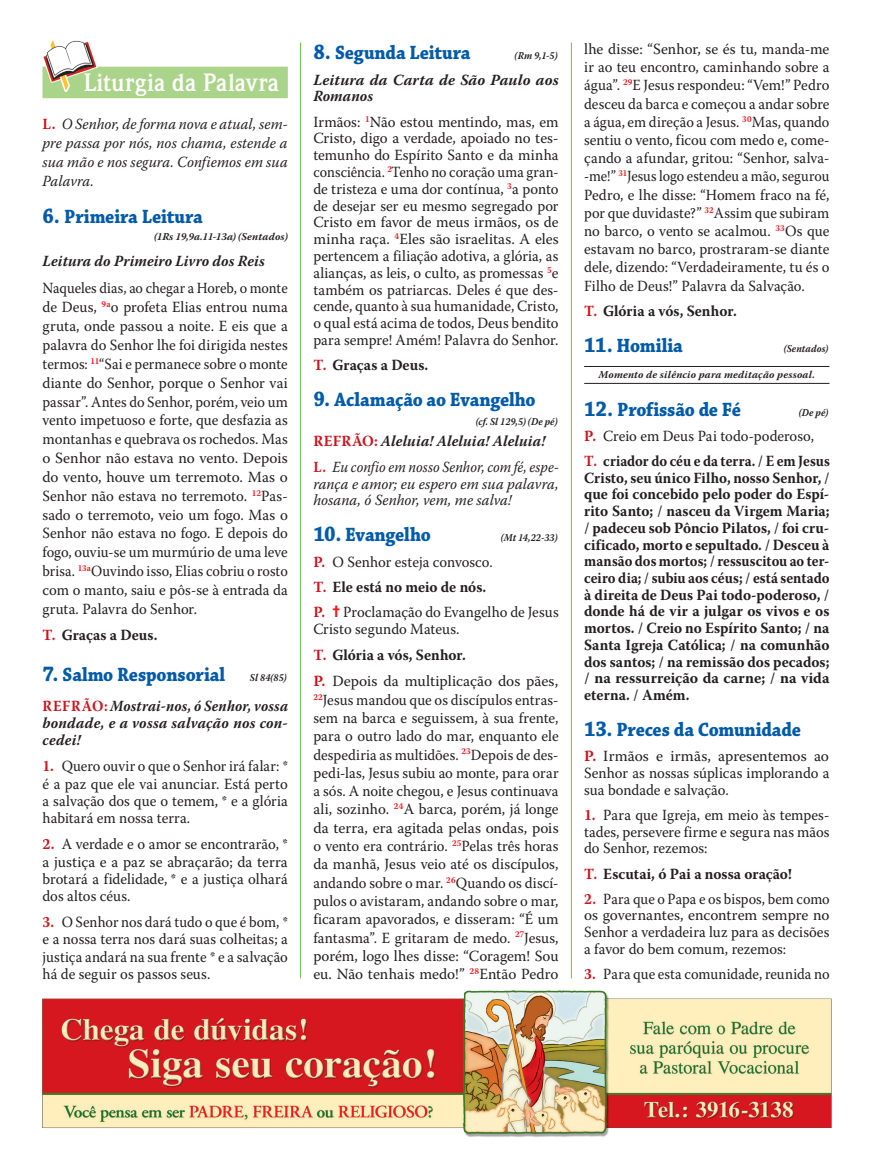
<style>
.page{position:relative;width:872px;height:1170px;background:#fff}
.page>*{position:absolute;margin:0;border:0;box-sizing:border-box;transform-origin:0 0}
.Divisões{font:700 25.5px "Weidemann IT Cby BT";letter-spacing:.005em;color:#fff;scale:.95 1}
.Itens{font:700 20.25px "Chaparral Pro";letter-spacing:-.005em;color:#015aaa;scale:.91 1}
.Texto_NORMAL{font:15.45px/18.3px "Warnock Pro";letter-spacing:.005em;color:#231f20;text-align:justify}
.Texto_NORMAL_sem_lei{font:15.45px/18.9px "Warnock Pro";letter-spacing:.005em;color:#231f20;text-align:justify;scale:.91 1}
.Texto_TODOS{font:700 15.45px/16.6px "Warnock Pro";letter-spacing:.005em;color:#231f20;text-align:justify;scale:.91 1}
.Texto_NORMAL_sem_lei-2{font:15.45px/16.8px "Warnock Pro";letter-spacing:.005em;color:#231f20;text-align:justify;scale:.96 1}
.Texto_NORMAL-2{font:15.45px/17.4px "Warnock Pro";letter-spacing:.005em;color:#231f20;text-align:justify;scale:.95 1}
.Texto_NORMAL-3{font:15.45px/17.4px "Warnock Pro";letter-spacing:.005em;color:#231f20;text-align:justify;scale:.93 1}
.Texto_NORMAL-4{font:15.45px/16.6px "Warnock Pro";letter-spacing:.005em;color:#231f20;text-align:justify;scale:.92 1}
.Texto_TODOS-2{font:700 15.45px "Warnock Pro";letter-spacing:.005em;color:#231f20;scale:.95 1}
.Texto_CANTOS{font:italic 15.45px/18.9px "Warnock Pro";letter-spacing:.005em;color:#231f20;text-align:justify;scale:.95 1}
.Texto_CANTOS-2{font:italic 15.45px/16.8px "Warnock Pro";letter-spacing:.005em;color:#231f20;text-align:justify;scale:.9 1}
.Texto_REFRÃO{font:italic 700 15.45px/17.4px "Warnock Pro";letter-spacing:.015em;color:#231f20;text-align:justify;scale:.92 1}
.leitura{font:italic 700 15.45px/16.8px "Warnock Pro";letter-spacing:.005em;color:#231f20}
.Texto_REFRÃO-2{font:italic 700 15.45px "Warnock Pro";letter-spacing:.015em;color:#231f20;scale:.95 1}
.leitura-2{font:italic 700 15.45px "Warnock Pro";letter-spacing:.005em;color:#231f20;scale:.95 1}
.Itens-2{font:italic 700 10.5px "Warnock Pro";letter-spacing:.01em;color:#231f20;scale:.91 1}
.Rubrica{font:italic 700 10.5px "Warnock Pro";letter-spacing:.02em;color:#231f20}
.Textinho{font:italic 700 10.5px "Warnock Pro";letter-spacing:.015em;color:#231f20}
.s1{font-weight:700;font-style:normal;color:#cd151d}
.s2{font-size:22.5px}
.s3{color:#cd151d}
.s4{font-family:"Warnock Pro";font-style:italic;font-size:10.5px;color:#231f20}
.s5{font-style:normal;color:#cd151d}
.s6{font-weight:700;color:#cd151d}
.s7{font-family:"Monotype Sorts";font-size:16.5px;color:#ee1d23}
</style>
<div class="page">
<div style="left:43px;top:67px;width:245px;height:31px;background:#aad489"></div>
<img style="left:43px;top:40px;width:55px;height:51px">
<hr style="left:584px;top:366px;width:245px;height:1px;background:#231f20">
<hr style="left:584px;top:383px;width:245px;height:1px;background:#231f20">
<hr style="left:300px;top:43px;width:1px;height:935px;background:#71bf44">
<hr style="left:571px;top:43px;width:1px;height:935px;background:#71bf44">
<img style="left:42px;top:948px;width:790px;height:189px">
<p class="Divisões" style="left:83px;top:67px;width:207px">Liturgia da Palavra</p>
<p class="Texto_CANTOS" style="left:43px;top:115px;width:260px"><span class="s1">L.</span> O Senhor, de forma nova e atual, sem&shy;pre passa por nós, nos chama, estende a sua mão e nos segura. Confiemos em sua Palavra.</p>
<p class="Itens" style="left:43px;top:204px;width:178px"><span class="s2">6.</span> Primeira Leitura</p>
<p class="Textinho" style="left:154px;top:230px;width:135px">(1Rs 19,9a.11-13a) (Sentados)</p>
<p class="leitura-2" style="left:43px;top:252px;width:235px">Leitura do Primeiro Livro dos Reis</p>
<p class="Texto_NORMAL_sem_lei" style="left:43px;top:279px;width:271px">Naqueles dias, ao chegar a Horeb, o monte de Deus, <sup>9a</sup>o profeta Elias entrou numa gruta, onde passou a noite. E eis que a palavra do Senhor lhe foi dirigida nestes termos: <sup>11</sup>“Sai e permanece sobre o monte diante do Senhor, porque o Senhor vai passar”. Antes do Senhor, porém, veio um vento impetuoso e forte, que desfazia as montanhas e quebrava os rochedos. Mas o Senhor não estava no vento. Depois do vento, houve um terremoto. Mas o Senhor não estava no terremoto. <sup>12</sup>Pas&shy;sado o terremoto, veio um fogo. Mas o Senhor não estava no fogo. E depois do fogo, ouviu-se um murmúrio de uma leve brisa. <sup>13a</sup>Ouvindo isso, Elias cobriu o rosto com o manto, saiu e pôs-se à entrada da gruta. Palavra do Senhor.</p>
<p class="Texto_TODOS-2" style="left:43px;top:625px;width:122px"><span class="s3">T.</span> Graças a Deus.</p>
<p class="Itens" style="left:43px;top:662px;width:270px"><span class="s2">7.</span> Salmo Responsorial <span class="s4">Sl 84(85)</span></p>
<p class="Texto_REFRÃO" style="left:43px;top:696px;width:268px"><span class="s5">REFRÃO:</span>Mostrai-nos, ó Senhor, vossa bondade, e a vossa salvação nos con&shy;cedei!</p>
<p class="Texto_NORMAL-3" style="left:43px;top:757px;width:265px"><span class="s6">1.</span> Quero ouvir o que o Senhor irá falar: * é a paz que ele vai anunciar. Está perto a salvação dos que o temem, * e a glória habitará em nossa terra.</p>
<p class="Texto_NORMAL-2" style="left:43px;top:835px;width:260px"><span class="s6">2.</span> A verdade e o amor se encontrarão, * a justiça e a paz se abraçarão; da terra brotará a fidelidade, * e a justiça olhará dos altos céus.</p>
<p class="Texto_NORMAL-3" style="left:43px;top:912px;width:265px"><span class="s6">3.</span> O Senhor nos dará tudo o que é bom, * e a nossa terra nos dará suas colheitas; a justiça andará na sua frente * e a salvação há de seguir os passos seus.</p>
<p class="Itens" style="left:313px;top:41px;width:174px"><span class="s2">8.</span> Segunda Leitura</p>
<p class="Itens-2" style="left:514px;top:49px;width:49px">(Rm 9,1-5)</p>
<p class="leitura" style="left:313px;top:71px;width:247px">Leitura da Carta de São Paulo aos<br>Romanos</p>
<p class="Texto_NORMAL_sem_lei-2" style="left:313px;top:113px;width:257px">Irmãos: <sup>1</sup>Não estou mentindo, mas, em Cristo, digo a verdade, apoiado no tes&shy;temunho do Espírito Santo e da minha consciência. <sup>2</sup>Tenho no coração uma gran&shy;de tristeza e uma dor contínua, <sup>3</sup>a ponto de desejar ser eu mesmo segregado por Cristo em favor de meus irmãos, os de minha raça. <sup>4</sup>Eles são israelitas. A eles pertencem a filiação adotiva, a glória, as alianças, as leis, o culto, as promessas <sup>5</sup>e também os patriarcas. Deles é que des&shy;cende, quanto à sua humanidade, Cristo, o qual está acima de todos, Deus bendito para sempre! Amém! Palavra do Senhor.</p>
<p class="Texto_TODOS-2" style="left:313px;top:356px;width:122px"><span class="s3">T.</span> Graças a Deus.</p>
<p class="Itens" style="left:313px;top:388px;width:246px"><span class="s2">9.</span> Aclamação ao Evangelho</p>
<p class="Itens-2" style="left:476px;top:415px;width:91px">(cf. Sl 129,5) (De pé)</p>
<p class="Texto_REFRÃO-2" style="left:313px;top:432px;width:246px"><span class="s5">REFRÃO:</span> Aleluia! Aleluia! Aleluia!</p>
<p class="Texto_CANTOS-2" style="left:313px;top:458px;width:274px"><span class="s1">L.</span> Eu confio em nosso Senhor, com fé, espe&shy;rança e amor; eu espero em sua palavra, hosana, ó Senhor, vem, me salva!</p>
<p class="Itens" style="left:313px;top:523px;width:131px"><span class="s2">10.</span> Evangelho</p>
<p class="Itens-2" style="left:501px;top:531px;width:64px">(Mt 14,22-33)</p>
<p class="Texto_NORMAL-2" style="left:313px;top:552px;width:190px"><span class="s6">P.</span> O Senhor esteja convosco.</p>
<p class="Texto_TODOS-2" style="left:313px;top:577px;width:183px"><span class="s3">T.</span> Ele está no meio de nós.</p>
<p class="Texto_NORMAL-2" style="left:313px;top:603px;width:260px;line-height:16.8px"><span class="s6">P.</span> <span class="s7">=</span> Proclamação do Evangelho de Jesus<br>Cristo segundo Mateus.</p>
<p class="Texto_TODOS-2" style="left:313px;top:645px;width:162px"><span class="s3">T.</span> Glória a vós, Senhor.</p>
<p class="Texto_NORMAL" style="left:313px;top:671px;width:247px"><span class="s6">P.</span> Depois da multiplicação dos pães, <sup>22</sup>Jesus mandou que os discípulos entras&shy;sem na barca e seguissem, à sua frente, para o outro lado do mar, enquanto ele despediria as multidões. <sup>23</sup>Depois de des&shy;pedi-las, Jesus subiu ao monte, para orar a sós. A noite chegou, e Jesus continuava ali, sozinho. <sup>24</sup>A barca, porém, já longe da terra, era agitada pelas ondas, pois o vento era contrário. <sup>25</sup>Pelas três horas da manhã, Jesus veio até os discípulos, andando sobre o mar. <sup>26</sup>Quando os discí&shy;pulos o avistaram, andando sobre o mar, ficaram apavorados, e disseram: “É um fantasma”. E gritaram de medo. <sup>27</sup>Jesus, porém, logo lhes disse: “Coragem! Sou eu. Não tenhais medo!” <sup>28</sup>Então Pedro</p>
<p class="Texto_NORMAL" style="left:584px;top:39px;width:247px">lhe disse: “Senhor, se és tu, manda-me ir ao teu encontro, caminhando sobre a água”. <sup>29</sup>E Jesus respondeu: “Vem!” Pedro desceu da barca e começou a andar sobre a água, em direção a Jesus. <sup>30</sup>Mas, quando sentiu o vento, ficou com medo e, come&shy;çando a afundar, gritou: “Senhor, salva--me!” <sup>31</sup>Jesus logo estendeu a mão, segurou Pedro, e lhe disse: “Homem fraco na fé, por que duvidaste?” <sup>32</sup>Assim que subiram no barco, o vento se acalmou. <sup>33</sup>Os que estavam no barco, prostraram-se diante dele, dizendo: “Verdadeiramente, tu és o Filho de Deus!” Palavra da Salvação.</p>
<p class="Texto_TODOS-2" style="left:584px;top:301px;width:162px"><span class="s3">T.</span> Glória a vós, Senhor.</p>
<p class="Itens" style="left:584px;top:333px;width:110px"><span class="s2">11.</span> Homilia</p>
<p class="Itens-2" style="left:784px;top:342px;width:50px">(Sentados)</p>
<p class="Rubrica" style="left:598px;top:368px;width:218px">Momento de silêncio para meditação pessoal.</p>
<p class="Itens" style="left:584px;top:397px;width:174px"><span class="s2">12.</span> Profissão de Fé</p>
<p class="Itens-2" style="left:798px;top:406px;width:34px">(De pé)</p>
<p class="Texto_NORMAL-2" style="left:584px;top:427px;width:243px"><span class="s6">P.</span> Creio em Deus Pai todo-poderoso,</p>
<p class="Texto_TODOS" style="left:584px;top:452px;width:271px"><span class="s3">T.</span> criador do céu e da terra. / E em Jesus Cristo, seu único Filho, nosso Senhor, / que foi concebido pelo poder do Espí&shy;rito Santo; / nasceu da Virgem Maria; / padeceu sob Pôncio Pilatos, / foi cru&shy;cificado, morto e sepultado. / Desceu à mansão dos mortos; / ressuscitou ao ter&shy;ceiro dia; / subiu aos céus; / está sentado à direita de Deus Pai todo-poderoso, / donde há de vir a julgar os vivos e os mortos. / Creio no Espírito Santo; / na Santa Igreja Católica; / na comunhão dos santos; / na remissão dos pecados; / na ressurreição da carne; / na vida eterna. / Amém.</p>
<p class="Itens" style="left:584px;top:717px;width:240px"><span class="s2">13.</span> Preces da Comunidade</p>
<p class="Texto_NORMAL" style="left:584px;top:747px;width:247px;line-height:16.6px"><span class="s6">P.</span> Irmãos e irmãs, apresentemos ao Senhor as nossas súplicas implorando a sua bondade e salvação.</p>
<p class="Texto_NORMAL-2" style="left:584px;top:806px;width:260px;line-height:16.6px"><span class="s6">1.</span> Para que Igreja, em meio às tempes&shy;tades, persevere firme e segura nas mãos do Senhor, rezemos:</p>
<p class="Texto_TODOS-2" style="left:584px;top:864px;width:220px"><span class="s3">T.</span> Escutai, ó Pai a nossa oração!</p>
<p class="Texto_NORMAL-4" style="left:584px;top:890px;width:268px"><span class="s6">2.</span> Para que o Papa e os bispos, bem como os governantes, encontrem sempre no Senhor a verdadeira luz para as decisões a favor do bem comum, rezemos:</p>
<p class="Texto_NORMAL-3" style="left:584px;top:964px;width:265px"><span class="s6">3.</span> Para que esta comunidade, reunida no</p>
</div>
